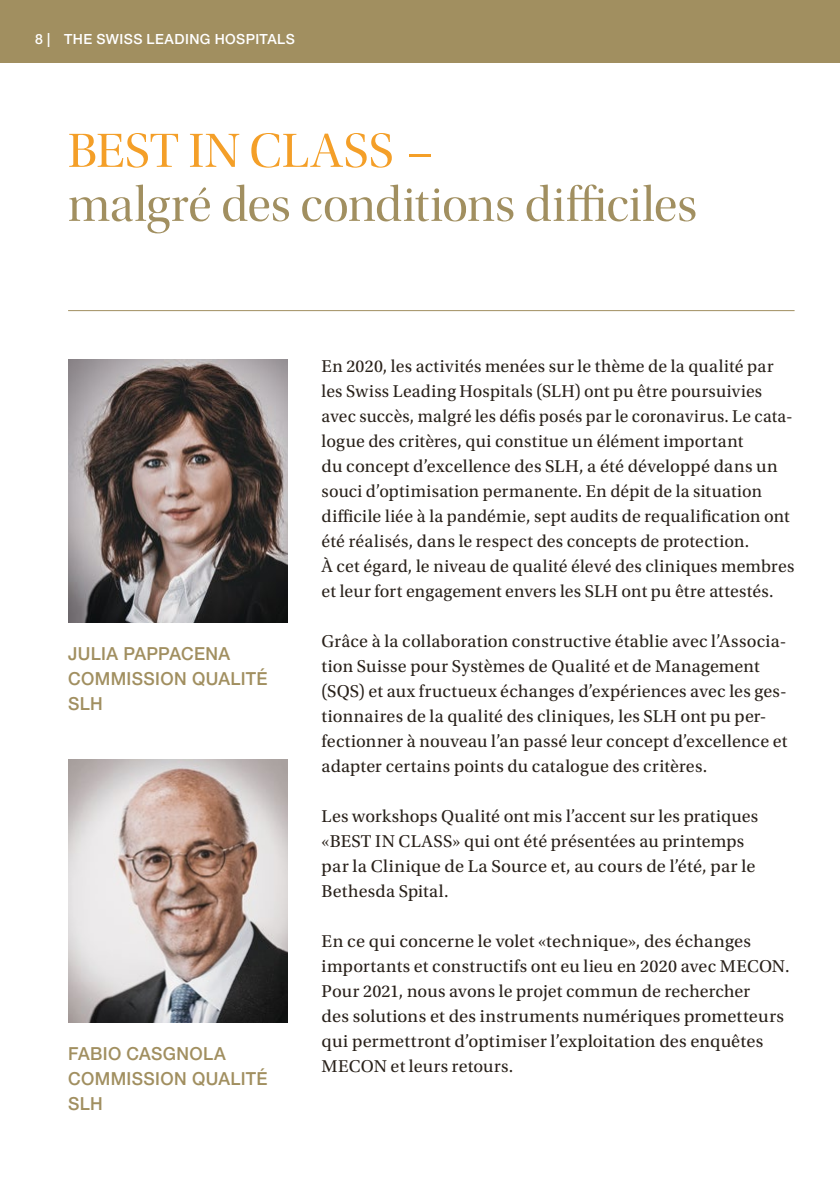
<style>
.page{position:relative;width:840px;height:1191px;background:#fff}
.page>*{position:absolute;margin:0;border:0;box-sizing:border-box;transform-origin:0 0}
.t1{font:50px "Utopia Std Disp";letter-spacing:-.005em;color:#a18f60}
.t2{font:50px "Utopia Std Disp";color:#f49f28}
.t3{font:18px/25px "Utopia Std";letter-spacing:.01em;color:#29211a}
.t4{font:500 18px/25px "Helvetica Neue LT Std";letter-spacing:.02em;color:#a18f60}
.t5{font:500 14px "Helvetica Neue LT Std";letter-spacing:.03em;color:#fff}
</style>
<div class="page">
<img style="left:68px;top:360px;width:219px;height:262px">
<img style="left:68px;top:760px;width:219px;height:262px">
<hr style="left:68px;top:310px;width:726px;height:1px;background:#a18f60">
<div style="left:0;top:0;width:839px;height:62px;background:#a18f60"></div>
<p class="t5" style="left:35px;top:31px;width:261px">8 | THE SWISS LEADING HOSPITALS</p>
<h1 class="t2" style="left:68px;top:124px;width:365px">BEST IN CLASS –</h1>
<h1 class="t1" style="left:68px;top:178px;width:630px">malgré des conditions difficiles</h1>
<p class="t4" style="left:68px;top:640px;width:201px">JULIA PAPPACENA<br>COMMISSION QUALITÉ<br>SLH</p>
<p class="t4" style="left:68px;top:1040px;width:201px">FABIO CASGNOLA<br>COMMISSION QUALITÉ<br>SLH</p>
<p class="t3" style="left:321px;top:354px;width:474px">En 2020, les activités menées sur le thème de la qualité par les Swiss Leading Hospitals (SLH) ont pu être poursuivies avec succès, malgré les défis posés par le coronavirus. Le cata&shy;logue des critères, qui constitue un élément important<br>du concept d’excellence des SLH, a été développé dans un souci d’optimisation permanente. En dépit de la situation difficile liée à la pandémie, sept audits de requalification ont été réalisés, dans le respect des concepts de protection.<br>À cet égard, le niveau de qualité élevé des cliniques membres et leur fort engagement envers les SLH ont pu être attestés.</p>
<p class="t3" style="left:321px;top:629px;width:467px">Grâce à la collaboration constructive établie avec l’Associa&shy;tion Suisse pour Systèmes de Qualité et de Management (SQS) et aux fructueux échanges d’expériences avec les ges&shy;tionnaires de la qualité des cliniques, les SLH ont pu per&shy;fectionner à nouveau l’an passé leur concept d’excellence et adapter certains points du catalogue des critères.</p>
<p class="t3" style="left:321px;top:804px;width:438px">Les workshops Qualité ont mis l’accent sur les pratiques «BEST IN CLASS» qui ont été présentées au printemps par la Clinique de La Source et, au cours de l’été, par le Bethesda Spital.</p>
<p class="t3" style="left:321px;top:929px;width:469px">En ce qui concerne le volet «technique», des échanges importants et constructifs ont eu lieu en 2020 avec MECON.<br>Pour 2021, nous avons le projet commun de rechercher<br>des solutions et des instruments numériques prometteurs qui permettront d’optimiser l’exploitation des enquêtes MECON et leurs retours.</p>
</div>
